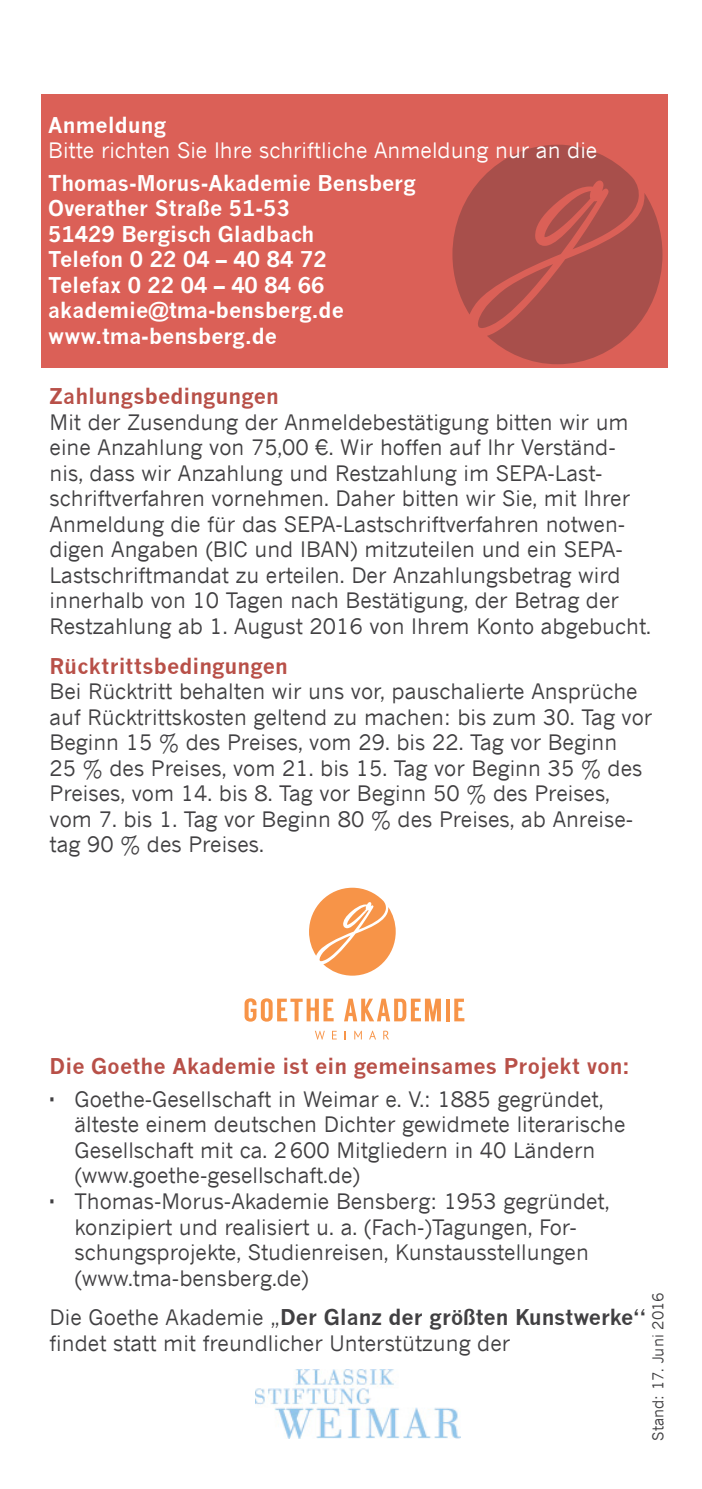
<style>
.page{position:relative;width:702px;height:1489px;background:#fff}
.page>*{position:absolute;margin:0;border:0;box-sizing:border-box;transform-origin:0 0}
.t1{font:21.25px/25.5px "News Gothic";color:#414042}
.t2{font:700 21.25px/25.5px "News Gothic";color:#fff}
.t3{font:700 21.25px "News Gothic";letter-spacing:.005em;color:#b85048}
.t4{font:21.25px "News Gothic";color:#fff}
.t5{font:15px "News Gothic";color:#414042}
.s1{font-weight:700}
</style>
<div class="page">
<div style="left:41px;top:94px;width:626px;height:273px;background:#db6057"></div>
<svg style="left:452px;top:145px;width:210px;height:219px"></svg>
<svg style="left:244px;top:998px;width:89px;height:23px"></svg>
<svg style="left:344px;top:998px;width:97px;height:23px"></svg>
<svg style="left:446px;top:999px;width:3px;height:22px"></svg>
<svg style="left:454px;top:998px;width:10px;height:23px"></svg>
<svg style="left:315px;top:1030px;width:10px;height:9px"></svg>
<svg style="left:332px;top:1030px;width:5px;height:9px"></svg>
<svg style="left:354px;top:1030px;width:8px;height:9px"></svg>
<svg style="left:369px;top:1030px;width:7px;height:9px"></svg>
<svg style="left:383px;top:1030px;width:6px;height:9px"></svg>
<svg style="left:309px;top:887px;width:86px;height:88px"></svg>
<img style="left:255px;top:1369px;width:206px;height:69px">
<p class="t2" style="left:48px;top:112px;width:119px">Anmeldung</p>
<p class="t4" style="left:48px;top:138px;width:550px">Bitte richten Sie Ihre schriftliche Anmeldung nur an die</p>
<p class="t2" style="left:48px;top:170px;width:369px">Thomas-Morus-Akademie Bensberg<br>Overather Straße 51-53<br>51429 Bergisch Gladbach<br>Telefon 0 22 04 – 40 84 72<br>Telefax 0 22 04 – 40 84 66 akademie@tma-bensberg.de www.tma-bensberg.de</p>
<p class="t3" style="left:50px;top:383px;width:231px">Zahlungsbedingungen</p>
<p class="t1" style="left:50px;top:409px;width:603px">Mit der Zusendung der Anmeldebestätigung bitten wir um eine Anzahlung von 75,00 €. Wir hoffen auf Ihr Verständ&shy;nis, dass wir Anzahlung und Restzahlung im SEPA-Last&shy;schriftverfahren vornehmen. Daher bitten wir Sie, mit Ihrer Anmeldung die für das SEPA-Lastschriftverfahren notwen&shy;digen Angaben (BIC und IBAN) mitzuteilen und ein SEPA-Lastschriftmandat zu erteilen. Der Anzahlungsbetrag wird innerhalb von 10 Tagen nach Bestätigung, der Betrag der Restzahlung ab 1. August 2016 von Ihrem Konto abgebucht.</p>
<p class="t3" style="left:50px;top:652px;width:240px">Rücktrittsbedingungen</p>
<p class="t1" style="left:50px;top:678px;width:604px">Bei Rücktritt behalten wir uns vor, pauschalierte Ansprüche auf Rücktrittskosten geltend zu machen: bis zum 30. Tag vor Beginn 15 % des Preises, vom 29. bis 22. Tag vor Beginn<br>25 % des Preises, vom 21. bis 15. Tag vor Beginn 35 % des Preises, vom 14. bis 8. Tag vor Beginn 50 % des Preises, vom 7. bis 1. Tag vor Beginn 80 % des Preises, ab Anreise&shy;tag 90 % des Preises.</p>
<p class="t3" style="left:50px;top:1053px;width:582px">Die Goethe Akademie ist ein gemeinsames Projekt von:</p>
<p class="t1" style="left:74px;top:1086px;width:552px">Goethe-Gesellschaft in Weimar e. V.: 1885 gegründet, älteste einem deutschen Dichter gewidmete literarische Gesellschaft mit ca. 2600 Mitgliedern in 40 Ländern (www.goethe-gesellschaft.de)<br>Thomas-Morus-Akademie Bensberg: 1953 gegründet, konzipiert und realisiert u. a. (Fach-)Tagungen, For&shy;schungsprojekte, Studienreisen, Kunstausstellungen (www.tma-bensberg.de)</p>
<p class="t1" style="left:50px;top:1304px;width:597px">Die Goethe Akademie „<span class="s1">Der Glanz der größten Kunstwerke“ </span>findet statt mit freundlicher Unterstützung der</p>
<p class="t5" style="left:648px;top:1440px;width:150px;rotate:-90deg">Stand: 17. Juni 2016</p>
</div>
